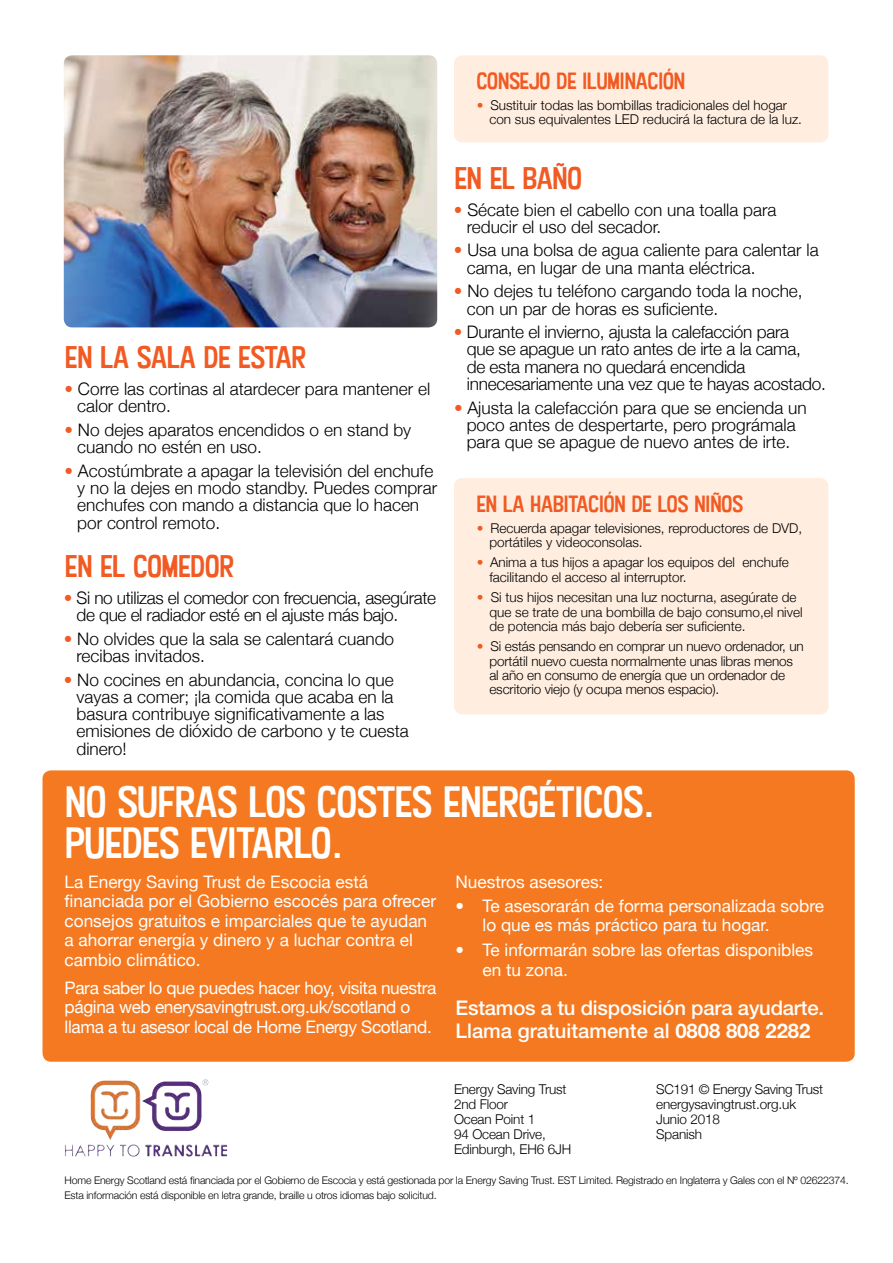
<style>
.page{position:relative;width:893px;height:1263px;background:#fff}
.page>*{position:absolute;margin:0;border:0;box-sizing:border-box;transform-origin:0 0}
.t1{font:42px/40.5px "Kon Tiki JF Aloha";color:#fff}
.t2{font:30px "Kon Tiki JF Aloha";color:#f15a22}
.t3{font:22.5px "Kon Tiki JF Aloha";color:#f15a22}
.t4{font:500 20.25px/22.5px "Helvetica Neue LT Std";letter-spacing:-.01em;color:#fff}
.t5{font:300 17.25px/17.2px "Helvetica Neue";color:#000}
.t6{font:17.25px/19.5px "Helvetica Neue";color:#fff}
.t7{font:17.25px/19.5px "Helvetica Neue";letter-spacing:-.02em;color:#fff}
.t8{font:300 17.25px/17.2px "Helvetica Neue";letter-spacing:-.02em;color:#000}
.t9{font:300 13.5px/14.2px "Helvetica Neue";color:#000}
.t10{font:300 10.5px/15px "Helvetica Neue";letter-spacing:-.015em;color:#000}
.s1{color:#f15a22}
.s2{font-weight:700}
</style>
<div class="page">
<div style="left:43px;top:770px;width:812px;height:292px;background:#f47920;border-radius:9px"></div>
<div style="left:454px;top:478px;width:374px;height:236px;background:#ffeee0;border-radius:9px"></div>
<img style="left:64px;top:55px;width:373px;height:272px">
<img style="left:91px;top:1079px;width:117px;height:54px">
<div style="left:454px;top:55px;width:374px;height:87px;background:#ffeee0;border-radius:9px"></div>
<h3 class="t3" style="left:477px;top:67px;width:210px">CONSEJO DE ILUMINACIÓN</h3>
<p class="t9" style="left:489px;top:98px;width:314px;text-indent:-13px"><span class="s1">•</span> Sustituir todas las bombillas tradicionales del hogar con sus equivalentes LED reducirá la factura de la luz.</p>
<h2 class="t2" style="left:65px;top:339px;width:242px">EN LA SALA DE ESTAR</h2>
<p class="t5" style="left:77px;top:380px;width:354px;text-indent:-13px"><span class="s1">•</span> Corre las cortinas al atardecer para mantener el calor dentro.</p>
<p class="t5" style="left:77px;top:421px;width:335px;text-indent:-13px"><span class="s1">•</span> No dejes aparatos encendidos o en stand by cuando no estén en uso.</p>
<p class="t5" style="left:77px;top:462px;width:361px;text-indent:-13px"><span class="s1">•</span> Acostúmbrate a apagar la televisión del enchufe y no la dejes en modo standby. Puedes comprar enchufes con mando a distancia que lo hacen por control remoto.</p>
<h2 class="t2" style="left:65px;top:547px;width:170px">EN EL COMEDOR</h2>
<p class="t8" style="left:77px;top:589px;width:361px;text-indent:-13px"><span class="s1">•</span> Si no utilizas el comedor con frecuencia, asegúrate de que el radiador esté en el ajuste más bajo.</p>
<p class="t5" style="left:77px;top:630px;width:319px;text-indent:-13px"><span class="s1">•</span> No olvides que la sala se calentará cuando recibas invitados.</p>
<p class="t5" style="left:77px;top:670px;width:334px;text-indent:-13px"><span class="s1">•</span> No cocines en abundancia, concina lo que vayas a comer; ¡la comida que acaba en la basura contribuye significativamente a las emisiones de dióxido de carbono y te cuesta dinero!</p>
<h2 class="t2" style="left:455px;top:160px;width:129px">EN EL BAÑO</h2>
<p class="t5" style="left:467px;top:200px;width:311px;text-indent:-13px"><span class="s1">•</span> Sécate bien el cabello con una toalla para reducir el uso del secador.</p>
<p class="t5" style="left:467px;top:241px;width:353px;text-indent:-13px"><span class="s1">•</span> Usa una bolsa de agua caliente para calentar la cama, en lugar de una manta eléctrica.</p>
<p class="t5" style="left:467px;top:282px;width:337px;text-indent:-13px"><span class="s1">•</span> No dejes tu teléfono cargando toda la noche, con un par de horas es suficiente.</p>
<p class="t5" style="left:467px;top:323px;width:361px;text-indent:-13px"><span class="s1">•</span> Durante el invierno, ajusta la calefacción para<br>que se apague un rato antes de irte a la cama,<br>de esta manera no quedará encendida innecesariamente una vez que te hayas acostado.</p>
<p class="t5" style="left:454px;top:398px;width:354px;text-align:center"><span class="s1">•</span> Ajusta la calefacción para que se encienda un poco antes de despertarte, pero prográmala para que se apague de nuevo antes de irte.</p>
<h3 class="t3" style="left:477px;top:490px;width:268px">EN LA HABITACIÓN DE LOS NIÑOS</h3>
<p class="t9" style="left:489px;top:520px;width:314px;text-indent:-13px"><span class="s1">•</span> Recuerda apagar televisiones, reproductores de DVD, portátiles y videoconsolas.</p>
<p class="t9" style="left:489px;top:555px;width:301px;text-indent:-13px"><span class="s1">•</span> Anima a tus hijos a apagar los equipos del enchufe facilitando el acceso al interruptor.</p>
<p class="t9" style="left:489px;top:590px;width:315px;text-indent:-13px"><span class="s1">•</span> Si tus hijos necesitan una luz nocturna, asegúrate de que se trate de una bombilla de bajo consumo,el nivel de potencia más bajo debería ser suficiente.</p>
<p class="t9" style="left:489px;top:639px;width:316px;text-indent:-13px"><span class="s1">•</span> Si estás pensando en comprar un nuevo ordenador, un portátil nuevo cuesta normalmente unas libras menos al año en consumo de energía que un ordenador de escritorio viejo (y ocupa menos espacio).</p>
<h1 class="t1" style="left:65px;top:780px;width:591px">NO SUFRAS LOS COSTES ENERGÉTICOS.<br>PUEDES EVITARLO.</h1>
<p class="t6" style="left:65px;top:872px;width:373px">La Energy Saving Trust de Escocia está financiada por el Gobierno escocés para ofrecer consejos gratuitos e imparciales que te ayudan a ahorrar energía y dinero y a luchar contra el cambio climático.</p>
<p class="t7" style="left:65px;top:978px;width:373px">Para saber lo que puedes hacer hoy, visita nuestra página web enerysavingtrust.org.uk/scotland o llama a tu asesor local de Home Energy Scotland.</p>
<p class="t6" style="left:455px;top:872px;width:149px">Nuestros asesores:</p>
<p class="t6" style="left:482px;top:895px;width:343px;text-indent:-27px">• Te asesorarán de forma personalizada sobre lo que es más práctico para tu hogar.</p>
<p class="t6" style="left:482px;top:940px;width:332px;text-indent:-27px">• Te informarán sobre las ofertas disponibles en tu zona.</p>
<p class="t4" style="left:455px;top:997px;width:370px">Estamos a tu disposición para ayudarte.<br>Llama gratuitamente al <span class="s2">0808 808 2282</span></p>
<p class="t9" style="left:454px;top:1081px;width:119px;line-height:15px">Energy Saving Trust<br>2nd Floor<br>Ocean Point 1<br>94 Ocean Drive,<br>Edinburgh, EH6 6JH</p>
<p class="t10" style="left:65px;top:1173px;width:786px">Home Energy Scotland está financiada por el Gobierno de Escocia y está gestionada por la Energy Saving Trust. EST Limited. Registrado en Inglaterra y Gales con el Nº 02622374.<br>Esta información está disponible en letra grande, braille u otros idiomas bajo solicitud.</p>
<p class="t9" style="left:656px;top:1081px;width:168px;line-height:15px">SC191 © Energy Saving Trust energysavingtrust.org.uk<br>Junio 2018<br>Spanish</p>
</div>
